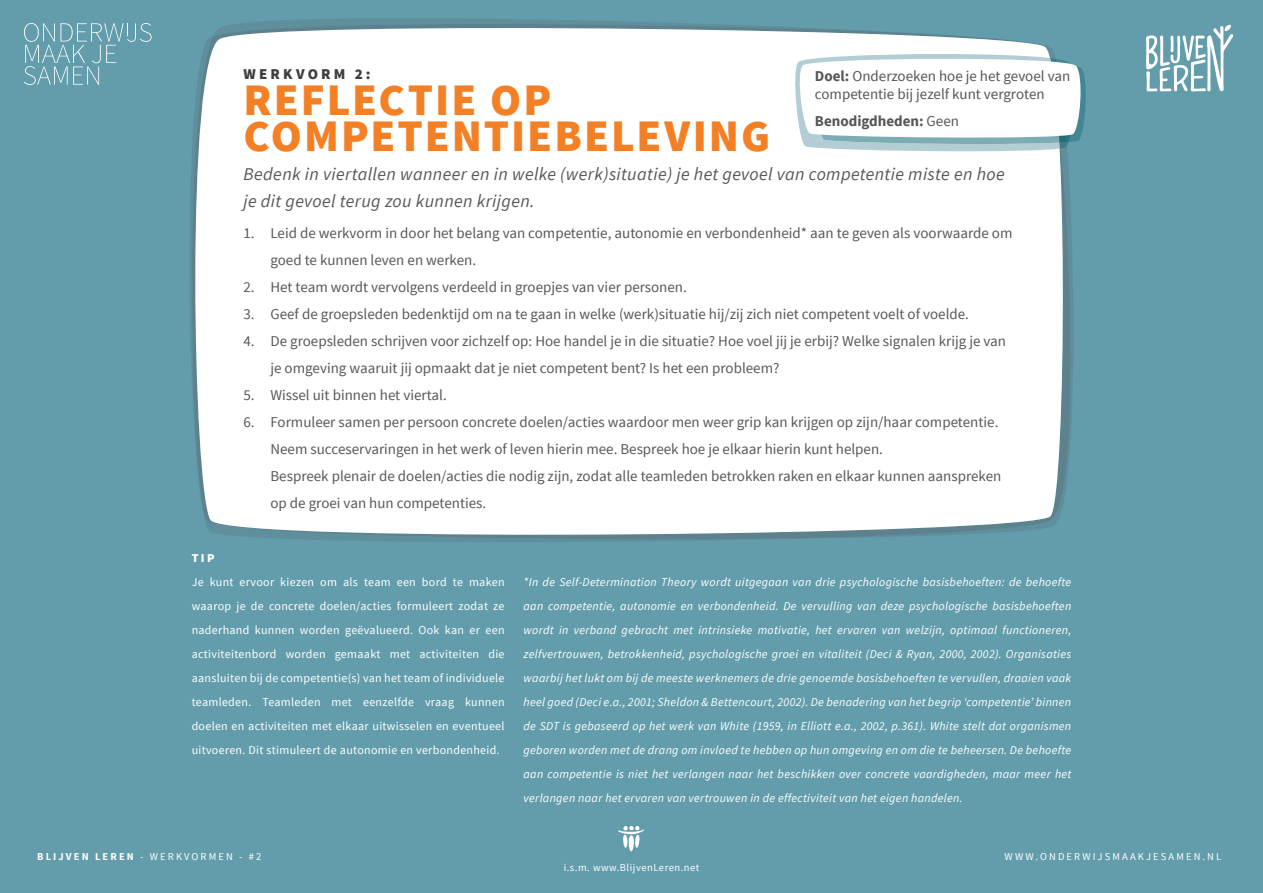
<style>
.page{position:relative;width:1263px;height:893px;background:#639dac}
.page>*{position:absolute;margin:0;border:0;box-sizing:border-box;transform-origin:0 0}
.t1{font:900 45px/36px "Source Sans Pro";letter-spacing:.045em;color:#f48026}
.t2{font:italic 18px/27px "Source Sans Pro";letter-spacing:.02em;color:#57585a}
.t3{font:15px/27px "Source Sans Pro";color:#57585a}
.t4{font:15px/18px "Source Sans Pro";color:#545557}
.t5{font:700 15px "Source Sans Pro";color:#545557}
.t6{font:900 15px "Source Sans Pro";letter-spacing:.21em;color:#3e3e3f}
.t7{font:italic 12px/24px "Source Sans Pro";letter-spacing:.025em;color:#fff;text-align:justify}
.t8{font:12px/24px "Source Sans Pro";letter-spacing:.025em;color:#fff;text-align:justify}
.t9{font:900 12px "Source Sans Pro";color:#fff}
.t10{font:10.5px "Source Sans Pro";letter-spacing:.2em;color:#fff}
.t11{font:10.5px "Source Sans Pro";letter-spacing:.05em;color:#fff}
.s1{font-weight:700}
.s2{font-weight:400}
</style>
<div class="page">
<svg style="left:190px;top:19px;width:879px;height:523px;background:#f3f7f8"></svg>
<svg style="left:791px;top:54px;width:295px;height:97px;background:#e7eff1"></svg>
<svg style="left:618px;top:826px;width:26px;height:25px"></svg>
<svg style="left:24px;top:23px;width:128px;height:62px"></svg>
<svg style="left:1146px;top:24px;width:87px;height:68px"></svg>
<p class="t6" style="left:243px;top:65px;width:129px">WERKVORM 2:</p>
<h1 class="t1" style="left:243px;top:84px;width:528px">REFLECTIE OP<br>COMPETENTIEBELEVING</h1>
<h2 class="t2" style="left:243px;top:160px;width:763px">Bedenk in viertallen wanneer en in welke (werk)situatie) je het gevoel van competentie miste en hoe je dit gevoel terug zou kunnen krijgen.</h2>
<p class="t3" style="left:270px;top:219px;width:743px;text-indent:-27px">1. Leid de werkvorm in door het belang van competentie, autonomie en verbondenheid* aan te geven als voorwaarde om goed te kunnen leven en werken.</p>
<p class="t3" style="left:243px;top:273px;width:445px">2. Het team wordt vervolgens verdeeld in groepjes van vier personen.</p>
<p class="t3" style="left:243px;top:300px;width:727px">3. Geef de groepsleden bedenktijd om na te gaan in welke (werk)situatie hij/zij zich niet competent voelt of voelde.</p>
<p class="t3" style="left:270px;top:327px;width:737px;text-indent:-27px">4. De groepsleden schrijven voor zichzelf op: Hoe handel je in die situatie? Hoe voel jij je erbij? Welke signalen krijg je van je omgeving waaruit jij opmaakt dat je niet competent bent? Is het een probleem?</p>
<p class="t3" style="left:243px;top:381px;width:205px">5. Wissel uit binnen het viertal.</p>
<p class="t3" style="left:270px;top:408px;width:732px;text-indent:-27px">6. Formuleer samen per persoon concrete doelen/acties waardoor men weer grip kan krijgen op zijn/haar competentie.<br>Neem succeservaringen in het werk of leven hierin mee. Bespreek hoe je elkaar hierin kunt helpen.<br>Bespreek plenair de doelen/acties die nodig zijn, zodat alle teamleden betrokken raken en elkaar kunnen aanspreken op de groei van hun competenties.</p>
<p class="t4" style="left:815px;top:68px;width:257px"><span class="s1">Doel:</span> Onderzoeken hoe je het gevoel van competentie bij jezelf kunt vergroten</p>
<p class="t5" style="left:815px;top:112px;width:145px">Benodigdheden: <span class="s2">Geen</span></p>
<p class="t9" style="left:192px;top:550px;width:24px">TIP</p>
<p class="t8" style="left:192px;top:570px;width:314px">Je kunt ervoor kiezen om als team een bord te maken waarop je de concrete doelen/acties formuleert zodat ze naderhand kunnen worden geëvalueerd. Ook kan er een activiteitenbord worden gemaakt met activiteiten die aansluiten bij de competentie(s) van het team of individuele teamleden. Teamleden met eenzelfde vraag kunnen doelen en activiteiten met elkaar uitwisselen en eventueel uitvoeren. Dit stimuleert de autonomie en verbondenheid.</p>
<p class="t7" style="left:524px;top:570px;width:549px">*In de Self-Determination Theory wordt uitgegaan van drie psychologische basisbehoeften: de behoefte aan competentie, autonomie en verbondenheid. De vervulling van deze psychologische basisbehoeften wordt in verband gebracht met intrinsieke motivatie, het ervaren van welzijn, optimaal functioneren, zelfvertrouwen, betrokkenheid, psychologische groei en vitaliteit (Deci &amp; Ryan, 2000, 2002). Organisaties waarbij het lukt om bij de meeste werknemers de drie genoemde basisbehoeften te vervullen, draaien vaak heel goed (Deci e.a., 2001; Sheldon &amp; Bettencourt, 2002). De benadering van het begrip ‘competentie’ binnen de SDT is gebaseerd op het werk van White (1959, in Elliott e.a., 2002, p.361). White stelt dat organismen geboren worden met de drang om invloed te hebben op hun omgeving en om die te beheersen. De behoefte aan competentie is niet het verlangen naar het beschikken over concrete vaardigheden, maar meer het verlangen naar het ervaren van vertrouwen in de effectiviteit van het eigen handelen.</p>
<p class="t10" style="left:37px;top:850px;width:226px"><span class="s1">BLIJVEN LEREN</span> - WERKVORMEN - #2</p>
<p class="t10" style="left:1005px;top:850px;width:218px">WWW.ONDERWIJSMAAKJESAMEN.NL</p>
<p class="t11" style="left:564px;top:861px;width:137px">i.s.m. www.BlijvenLeren.net</p>
</div>
